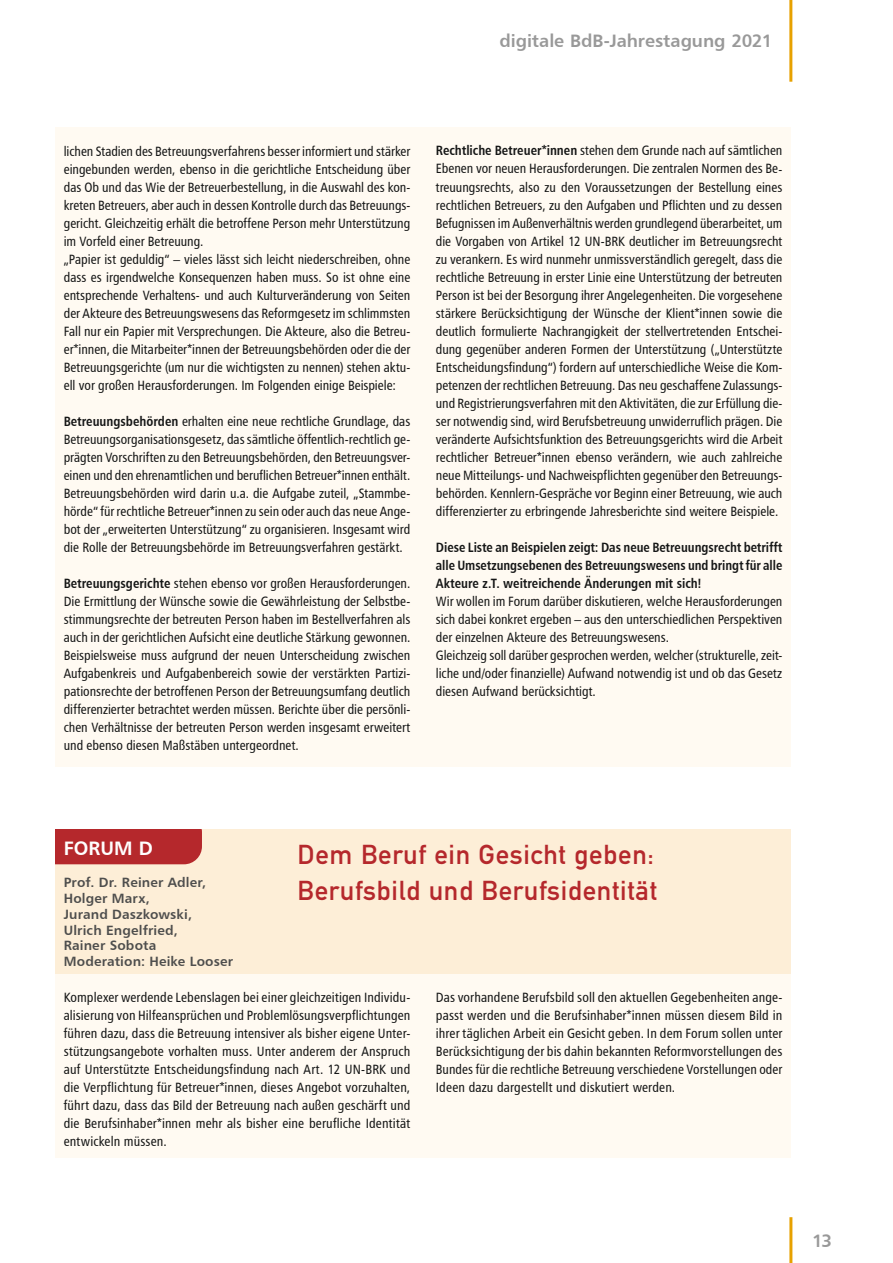
<style>
.page{position:relative;width:893px;height:1263px;background:#fff}
.page>*{position:absolute;margin:0;border:0;box-sizing:border-box;transform-origin:0 0}
.t1{font:27px/36px "DIN Mittelschrift";letter-spacing:.025em;color:#b5282c}
.t2{font:19.5px "Humanist 777 BT Bold B";color:#fff}
.t3{font:18px "Humanist 777 BT Bold B";letter-spacing:-.005em;color:#999}
.t4{font:13.5px/18px "Humanist 777 BT Roman Condensed B";color:#151616;text-align:justify}
.t5{font:13.5px/18px "Humanist 777 BT Bold Condensed B";color:#151616;text-align:justify}
.t6{font:13.5px/15.8px "Humanist 777 BT Bold B";letter-spacing:.01em;color:#4e4e4d}
.s1{font-family:"Humanist 777 BT Bold Condensed B"}
</style>
<div class="page">
<div style="left:55px;top:898px;width:736px;height:260px;background:#fffaf2"></div>
<div style="left:55px;top:829px;width:736px;height:145px;background:#fdeed7"></div>
<div style="left:55px;top:829px;width:147px;height:35px;background:#b5282c"></div>
<div style="left:55px;top:128px;width:736px;height:639px;background:#fffaf2"></div>
<hr style="left:789px;top:1217px;width:3px;height:46px;background:#e7a100">
<hr style="left:789px;top:0;width:3px;height:82px;background:#e7a100">
<h3 class="t3" style="left:499px;top:29px;width:274px">digitale BdB-Jahrestagung 2021</h3>
<p class="t4" style="left:64px;top:142px;width:348px;text-align:left">lichen Stadien des Betreuungsverfahrens besser informiert und stärker eingebunden werden, ebenso in die gerichtliche Entscheidung über das Ob und das Wie der Betreuerbestellung, in die Auswahl des kon&shy;kreten Betreuers, aber auch in dessen Kontrolle durch das Betreuungs&shy;gericht. Gleichzeitig erhält die betroffene Person mehr Unterstützung im Vorfeld einer Betreuung.<br>„Papier ist geduldig“ – vieles lässt sich leicht niederschreiben, ohne dass es irgendwelche Konsequenzen haben muss. So ist ohne eine entsprechende Verhaltens- und auch Kulturveränderung von Seiten der Akteure des Betreuungswesens das Reformgesetz im schlimmsten Fall nur ein Papier mit Versprechungen. Die Akteure, also die Betreu&shy;er*innen, die Mitarbeiter*innen der Betreuungsbehörden oder die der Betreuungsgerichte (um nur die wichtigsten zu nennen) stehen aktu&shy;ell vor großen Herausforderungen. Im Folgenden einige Beispiele:</p>
<p class="t4" style="left:64px;top:412px;width:348px"><span class="s1">Betreuungsbehörden</span> erhalten eine neue rechtliche Grundlage, das Betreuungsorganisationsgesetz, das sämtliche öffentlich-rechtlich ge&shy;prägten Vorschriften zu den Betreuungsbehörden, den Betreuungsver&shy;einen und den ehrenamtlichen und beruflichen Betreuer*innen enthält.<br>Betreuungsbehörden wird darin u.a. die Aufgabe zuteil, „Stammbe&shy;hörde“ für rechtliche Betreuer*innen zu sein oder auch das neue Ange&shy;bot der „erweiterten Unterstützung“ zu organisieren. Insgesamt wird die Rolle der Betreuungsbehörde im Betreuungsverfahren gestärkt.</p>
<p class="t4" style="left:64px;top:574px;width:348px"><span class="s1">Betreuungsgerichte</span> stehen ebenso vor großen Herausforderungen.<br>Die Ermittlung der Wünsche sowie die Gewährleistung der Selbstbe&shy;stimmungsrechte der betreuten Person haben im Bestellverfahren als auch in der gerichtlichen Aufsicht eine deutliche Stärkung gewonnen.<br>Beispielsweise muss aufgrund der neuen Unterscheidung zwischen Aufgabenkreis und Aufgabenbereich sowie der verstärkten Partizi&shy;pationsrechte der betroffenen Person der Betreuungsumfang deutlich differenzierter betrachtet werden müssen. Berichte über die persönli&shy;chen Verhältnisse der betreuten Person werden insgesamt erweitert und ebenso diesen Maßstäben untergeordnet.</p>
<p class="t4" style="left:436px;top:142px;width:348px"><span class="s1">Rechtliche Betreuer*innen</span> stehen dem Grunde nach auf sämtlichen Ebenen vor neuen Herausforderungen. Die zentralen Normen des Be&shy;treuungsrechts, also zu den Voraussetzungen der Bestellung eines rechtlichen Betreuers, zu den Aufgaben und Pflichten und zu dessen Befugnissen im Außenverhältnis werden grundlegend überarbeitet, um die Vorgaben von Artikel 12 UN-BRK deutlicher im Betreuungsrecht zu verankern. Es wird nunmehr unmissverständlich geregelt, dass die rechtliche Betreuung in erster Linie eine Unterstützung der betreuten Person ist bei der Besorgung ihrer Angelegenheiten. Die vorgesehene stärkere Berücksichtigung der Wünsche der Klient*innen sowie die deutlich formulierte Nachrangigkeit der stellvertretenden Entschei&shy;dung gegenüber anderen Formen der Unterstützung („Unterstützte Entscheidungsfindung“) fordern auf unterschiedliche Weise die Kom&shy;petenzen der rechtlichen Betreuung. Das neu geschaffene Zulassungs&shy;und Registrierungsverfahren mit den Aktivitäten, die zur Erfüllung die&shy;ser notwendig sind, wird Berufsbetreuung unwiderruflich prägen. Die veränderte Aufsichtsfunktion des Betreuungsgerichts wird die Arbeit rechtlicher Betreuer*innen ebenso verändern, wie auch zahlreiche neue Mitteilungs- und Nachweispflichten gegenüber den Betreuungs&shy;behörden. Kennlern-Gespräche vor Beginn einer Betreuung, wie auch differenzierter zu erbringende Jahresberichte sind weitere Beispiele.</p>
<p class="t5" style="left:436px;top:537px;width:348px">Diese Liste an Beispielen zeigt: Das neue Betreuungsrecht betrifft alle Umsetzungsebenen des Betreuungswesens und bringt für alle Akteure z.T. weitreichende Änderungen mit sich!</p>
<p class="t4" style="left:436px;top:592px;width:348px;text-align:left">Wir wollen im Forum darüber diskutieren, welche Herausforderungen sich dabei konkret ergeben – aus den unterschiedlichen Perspektiven der einzelnen Akteure des Betreuungswesens.<br>Gleichzeig soll darüber gesprochen werden, welcher (strukturelle, zeit&shy;liche und/oder finanzielle) Aufwand notwendig ist und ob das Gesetz diesen Aufwand berücksichtigt.</p>
<h2 class="t2" style="left:64px;top:835px;width:91px">FORUM D</h2>
<p class="t6" style="left:64px;top:874px;width:171px">Prof. Dr. Reiner Adler,<br>Holger Marx,<br>Jurand Daszkowski,<br>Ulrich Engelfried,<br>Rainer Sobota<br>Moderation: Heike Looser</p>
<h1 class="t1" style="left:298px;top:836px;width:361px">Dem Beruf ein Gesicht geben:<br>Berufsbild und Berufsidentität</h1>
<p class="t4" style="left:64px;top:988px;width:348px">Komplexer werdende Lebenslagen bei einer gleichzeitigen Individu&shy;alisierung von Hilfeansprüchen und Problemlösungsverpflichtungen führen dazu, dass die Betreuung intensiver als bisher eigene Unter&shy;stützungsangebote vorhalten muss. Unter anderem der Anspruch auf Unterstützte Entscheidungsfindung nach Art. 12 UN-BRK und die Verpflichtung für Betreuer*innen, dieses Angebot vorzuhalten, führt dazu, dass das Bild der Betreuung nach außen geschärft und die Berufsinhaber*innen mehr als bisher eine berufliche Identität entwickeln müssen.</p>
<p class="t4" style="left:436px;top:988px;width:348px">Das vorhandene Berufsbild soll den aktuellen Gegebenheiten ange&shy;passt werden und die Berufsinhaber*innen müssen diesem Bild in ihrer täglichen Arbeit ein Gesicht geben. In dem Forum sollen unter Berücksichtigung der bis dahin bekannten Reformvorstellungen des Bundes für die rechtliche Betreuung verschiedene Vorstellungen oder Ideen dazu dargestellt und diskutiert werden.</p>
<h3 class="t3" style="left:812px;top:1229px;width:22px">13</h3>
</div>
